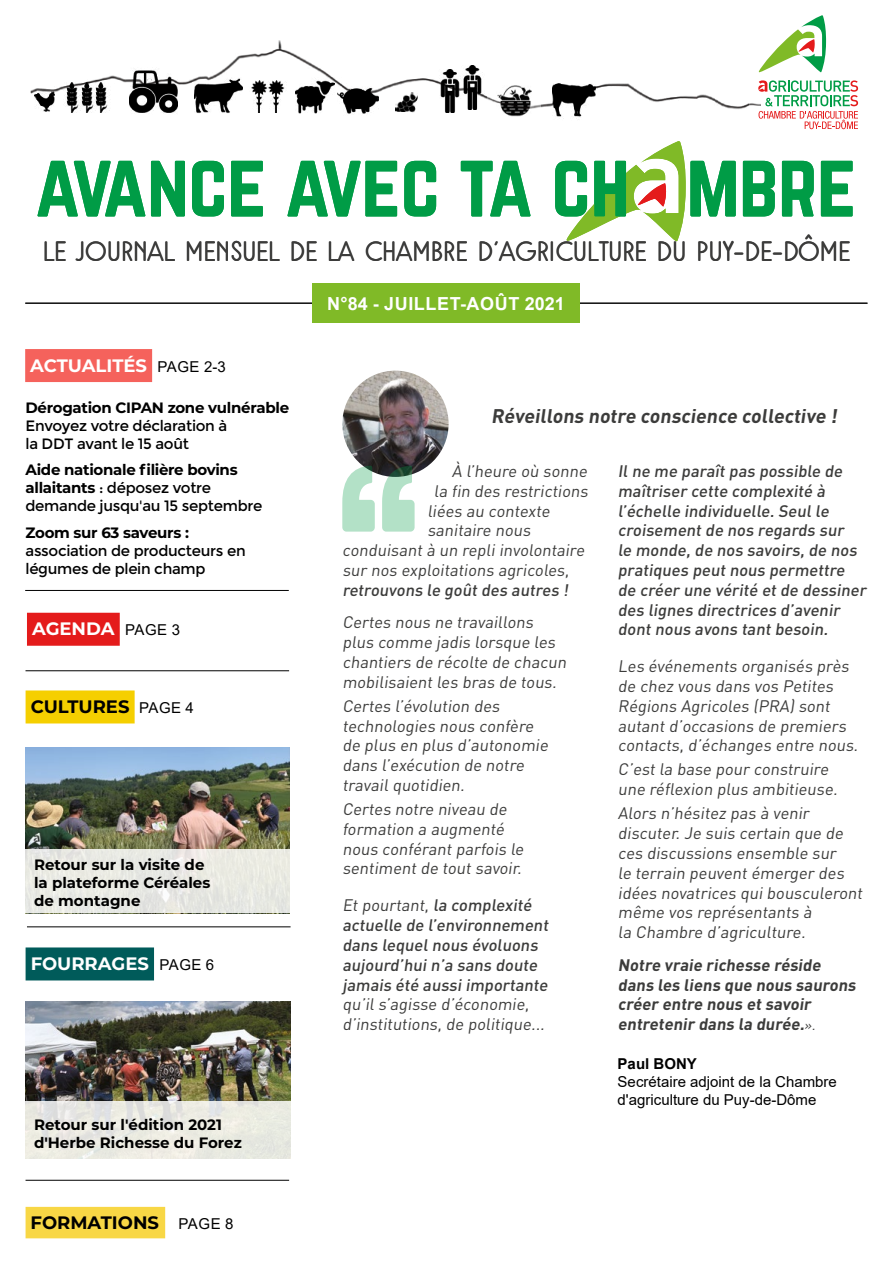
<style>
.page{position:relative;width:893px;height:1263px;background:#fff}
.page>*{position:absolute;margin:0;border:0;box-sizing:border-box;transform-origin:0 0}
.t1{font:79.5px "Norwester";letter-spacing:-.01em;color:#009c46}
.t2{font:31.5px "Rampung";letter-spacing:-.03em;color:#3c3c3b}
.t3{font:700 19.5px "DIN Pro";color:#3c3c3b}
.t4{font:700 18px "Montserrat";color:#fff}
.t5{font:700 18px "Montserrat";color:#000}
.t6{font:700 18px "Arial";letter-spacing:.035em;color:#fff}
.t7{font:16.5px/19.8px "DIN Pro";color:#3c3c3b}
.t8{font:500 16.5px/19.8px "DIN Pro";color:#3c3c3b}
.t9{font:700 16.5px/19.8px "DIN Pro";color:#3c3c3b}
.t10{font:15px/18px "Montserrat";letter-spacing:-.02em;color:#000}
.t11{font:700 15px/18px "Montserrat";color:#000}
.t12{font:15px/18px "Arial";color:#000}
.t13{font:700 15px "Montserrat";letter-spacing:-.02em;color:#000}
.t14{font:700 15px "Arial";color:#000}
.s1{font-family:"Arial";font-weight:400;font-size:15px;color:#000}
.s2{font-weight:700}
.s3{font-family:"Arial";font-weight:400;font-size:15px}
.s4{font-weight:400}
.s5{font-weight:400;font-size:13.5px}
</style>
<div class="page">
<img style="left:26px;top:747px;width:263px;height:102px">
<div style="left:26px;top:849px;width:266px;height:64px;background:#e9e9e3"></div>
<hr style="left:25px;top:303px;width:842px;height:1px;background:#000">
<div style="left:26px;top:1207px;width:139px;height:31px;background:#f8d745"></div>
<img style="left:342px;top:371px;width:107px;height:106px;border-radius:53px">
<div style="left:25px;top:349px;width:127px;height:33px;background:#f5625c"></div>
<hr style="left:27px;top:926px;width:264px;height:1px;background:#000">
<div style="left:26px;top:690px;width:109px;height:33px;background:#f5cf00"></div>
<hr style="left:26px;top:1180px;width:263px;height:1px;background:#000">
<hr style="left:26px;top:670px;width:263px;height:1px;background:#000">
<svg style="left:382px;top:466px;width:33px;height:66px;background:#a9ccb9"></svg>
<svg style="left:342px;top:466px;width:33px;height:66px"></svg>
<div style="left:27px;top:613px;width:93px;height:33px;background:#e41b1b"></div>
<img style="left:26px;top:1001px;width:265px;height:100px">
<svg style="left:26px;top:1101px;width:265px;height:58px;background:#e9e9e2"></svg>
<div style="left:26px;top:947px;width:128px;height:33px;background:#005b5a"></div>
<hr style="left:25px;top:590px;width:264px;height:1px;background:#000">
<img style="left:30px;top:40px;width:719px;height:77px">
<img style="left:394px;top:90px;width:24px;height:23px">
<img style="left:194px;top:71px;width:49px;height:46px">
<img style="left:337px;top:80px;width:41px;height:37px">
<img style="left:129px;top:67px;width:49px;height:49px">
<img style="left:295px;top:77px;width:39px;height:39px">
<img style="left:276px;top:80px;width:16px;height:33px">
<img style="left:58px;top:83px;width:58px;height:30px">
<img style="left:248px;top:80px;width:28px;height:33px">
<img style="left:552px;top:78px;width:44px;height:41px">
<img style="left:434px;top:69px;width:28px;height:44px">
<img style="left:457px;top:66px;width:27px;height:43px">
<img style="left:35px;top:91px;width:20px;height:21px">
<svg style="left:758px;top:80px;width:100px;height:49px"></svg>
<svg style="left:759px;top:15px;width:67px;height:57px"></svg>
<svg style="left:567px;top:141px;width:119px;height:100px"></svg>
<div style="left:312px;top:284px;width:268px;height:39px;background:#80ba27"></div>
<svg style="left:487px;top:85px;width:53px;height:31px"></svg>
<h1 class="t1" style="left:35px;top:147px;width:823px">AVANCE AVEC TA CH MBRE</h1>
<h2 class="t2" style="left:42px;top:235px;width:810px">LE JOURNAL MENSUEL DE LA CHAMBRE D’AGRICULTURE DU PUY-DE-DÔME</h2>
<p class="t4" style="left:30px;top:352px;width:197px">ACTUALITÉS <span class="s1">PAGE 2-3</span></p>
<p class="t13" style="left:26px;top:396px;width:265px">Dérogation CIPAN zone vulnérable</p>
<p class="t10" style="left:26px;top:416px;width:203px">Envoyez votre déclaration à la DDT avant le 15 août</p>
<p class="t10" style="left:26px;top:461px;width:238px"><span class="s2">Aide nationale filière bovins allaitants</span> : déposez votre demande jusqu'au 15 septembre</p>
<p class="t13" style="left:26px;top:521px;width:165px">Zoom sur 63 saveurs :</p>
<p class="t10" style="left:26px;top:541px;width:222px">association de producteurs en légumes de plein champ</p>
<p class="t4" style="left:32px;top:616px;width:149px">AGENDA <span class="s1">PAGE 3</span></p>
<p class="t5" style="left:31px;top:694px;width:165px">CULTURES <span class="s3">PAGE 4</span></p>
<p class="t11" style="left:34px;top:855px;width:178px">Retour sur la visite de la plateforme Céréales de montagne</p>
<p class="t4" style="left:31px;top:950px;width:185px">FOURRAGES <span class="s1">PAGE 6</span></p>
<p class="t11" style="left:34px;top:1114px;width:209px">Retour sur l'édition 2021 d'Herbe Richesse du Forez</p>
<p class="t5" style="left:31px;top:1209px;width:204px">FORMATIONS <span class="s3">PAGE 8</span></p>
<p class="t6" style="left:327px;top:291px;width:239px">N°84 - JUILLET-AOÛT 2021</p>
<p class="t3" style="left:491px;top:403px;width:351px">Réveillons notre conscience collective !</p>
<p class="t7" style="left:452px;top:460px;width:140px">À l’heure où sonne</p>
<p class="t7" style="left:434px;top:480px;width:159px">la fin des restrictions</p>
<p class="t7" style="left:427px;top:500px;width:127px">liées au contexte</p>
<p class="t7" style="left:427px;top:520px;width:108px">sanitaire nous</p>
<p class="t7" style="left:342px;top:540px;width:247px">conduisant à un repli involontaire</p>
<p class="t7" style="left:342px;top:559px;width:231px">sur nos exploitations agricoles,</p>
<p class="t8" style="left:342px;top:579px;width:230px">retrouvons le goût des autres !</p>
<p class="t7" style="left:342px;top:612px;width:228px">Certes nous ne travaillons plus comme jadis lorsque les chantiers de récolte de chacun mobilisaient les bras de tous.</p>
<p class="t7" style="left:342px;top:695px;width:210px">Certes l’évolution des technologies nous confère de plus en plus d’autonomie dans l’exécution de notre travail quotidien.</p>
<p class="t7" style="left:342px;top:798px;width:186px">Certes notre niveau de formation a augmenté nous conférant parfois le sentiment de tout savoir.</p>
<p class="t8" style="left:342px;top:895px;width:210px"><span class="s4">Et pourtant,</span> la complexité actuelle de l’environnement dans lequel nous évoluons aujourd’hui n’a sans doute jamais été aussi importante</p>
<p class="t7" style="left:342px;top:994px;width:207px">qu’il s’agisse d’économie, d’institutions, de politique...</p>
<p class="t8" style="left:618px;top:460px;width:253px">Il ne me paraît pas possible de maîtriser cette complexité à l’échelle individuelle. Seul le croisement de nos regards sur<br>le monde, de nos savoirs, de nos pratiques peut nous permettre de créer une vérité et de dessiner des lignes directrices d’avenir dont nous avons tant besoin.</p>
<p class="t7" style="left:618px;top:656px;width:245px">Les événements organisés près de chez vous dans vos Petites<br>Régions Agricoles (PRA) sont autant d’occasions de premiers contacts, d’échanges entre nous.</p>
<p class="t7" style="left:618px;top:759px;width:224px">C’est la base pour construire une réflexion plus ambitieuse.</p>
<p class="t7" style="left:618px;top:803px;width:249px">Alors n’hésitez pas à venir discuter. Je suis certain que de ces discussions ensemble sur<br>le terrain peuvent émerger des idées novatrices qui bousculeront même vos représentants à<br>la Chambre d’agriculture.</p>
<p class="t9" style="left:618px;top:954px;width:242px">Notre vraie richesse réside dans les liens que nous saurons créer entre nous et savoir entretenir dans la durée.<span class="s5">».</span></p>
<p class="t14" style="left:618px;top:1053px;width:81px">Paul BONY</p>
<p class="t12" style="left:618px;top:1073px;width:221px">Secrétaire adjoint de la Chambre d'agriculture du Puy-de-Dôme</p>
</div>
